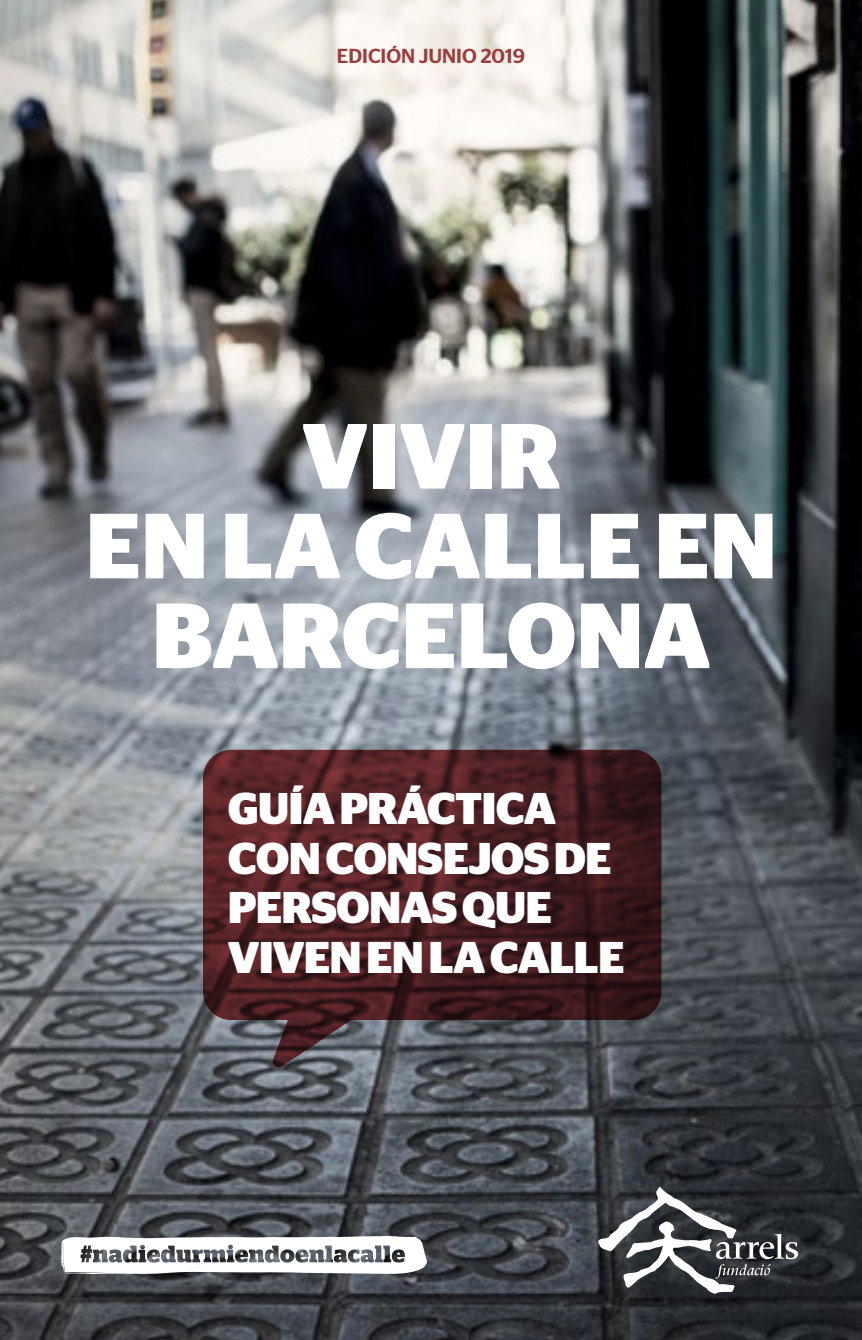
<style>
.page{position:relative;width:862px;height:1340px;background:#fff}
.page>*{position:absolute;margin:0;border:0;box-sizing:border-box;transform-origin:0 0}
.t1{font:700 92.25px/89.8px "Stag Sans";color:#fff;text-align:center}
.t2{font:700 44.32px/49.3px "Stag Sans";letter-spacing:-.02em;color:#fff}
.t3{font:500 20.25px "Stag Sans";color:#9b3d3e}
</style>
<div class="page">
<img style="left:0;top:0;width:861px;height:1339px">
<svg style="left:598px;top:1186px;width:199px;height:108px"></svg>
<svg style="left:203px;top:749px;width:458px;height:320px;background:#4b282b"></svg>
<svg style="left:59px;top:1235px;width:368px;height:38px"></svg>
<p class="t3" style="left:337px;top:45px;width:189px">EDICIÓN JUNIO 2019</p>
<h1 class="t1" style="left:86px;top:411px;width:692px">VIVIR<br>EN LA CALLE EN<br>BARCELONA</h1>
<p class="t2" style="left:228px;top:784px;width:398px">GUÍA PRÁCTICA<br>CON CONSEJOS DE<br>PERSONAS QUE<br>VIVEN EN LA CALLE</p>
</div>
